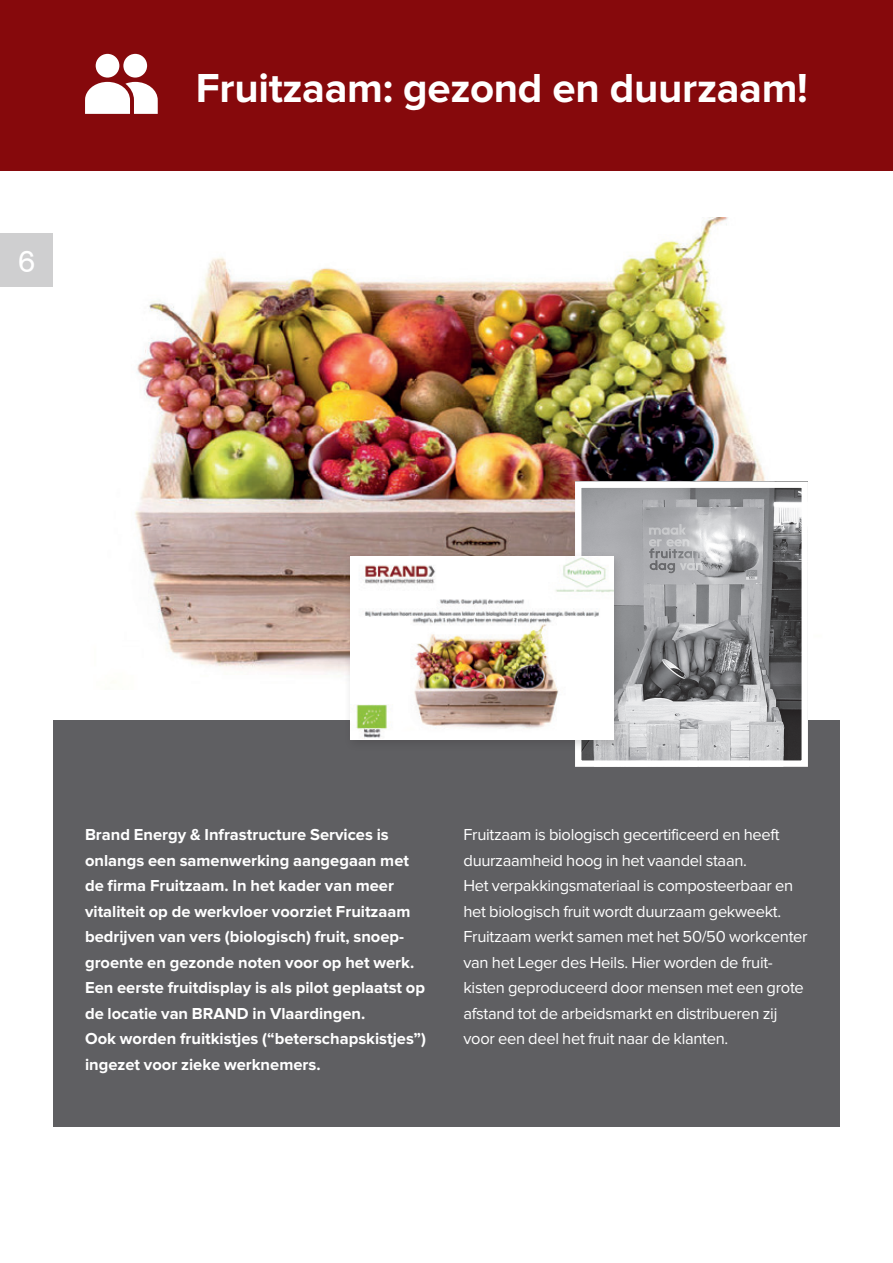
<style>
.page{position:relative;width:893px;height:1263px;background:#fff}
.page>*{position:absolute;margin:0;border:0;box-sizing:border-box;transform-origin:0 0}
.t1{font:700 42px "Proxima Nova";letter-spacing:-.01em;color:#fff}
.t2{font:31.5px "Berthold Akzidenz Grotesk BE";color:#fff}
.Normaal{font:700 16.5px/25.5px "Proxima Nova";color:#fff}
.Normaal-2{font:16.5px/25.5px "Proxima Nova";letter-spacing:-.02em;color:#fff}
</style>
<div class="page">
<div style="left:0;top:0;width:893px;height:170px;background:#86090c"></div>
<img style="left:113px;top:217px;width:652px;height:466px">
<div style="left:123px;top:54px;width:24px;height:24px;background:#fff;border-radius:50%"></div>
<svg style="left:85px;top:82px;width:73px;height:32px;background:#ecdada"></svg>
<div style="left:96px;top:54px;width:23px;height:24px;background:#fff;border-radius:50%"></div>
<div style="left:0;top:234px;width:53px;height:53px;background:#cfcfd0"></div>
<div style="left:53px;top:720px;width:787px;height:407px;background:#5f5f62"></div>
<img style="left:582px;top:488px;width:219px;height:272px">
<div style="left:575px;top:481px;width:233px;height:286px;border:6px solid #fff"></div>
<div style="left:344px;top:551px;width:282px;height:200px;background:#231f20;opacity:.2"></div>
<img style="left:350px;top:557px;width:264px;height:182px">
<p class="t2" style="left:17px;top:242px;width:20px">6</p>
<p class="t1" style="left:196px;top:69px;width:613px">Fruitzaam: gezond en duurzaam!</p>
<p class="Normaal" style="left:85px;top:823px;width:342px">Brand Energy &amp; Infrastructure Services is onlangs een samenwerking aangegaan met de firma Fruitzaam. In het kader van meer vitaliteit op de werkvloer voorziet Fruitzaam bedrijven van vers (biologisch) fruit, snoep&shy;groente en gezonde noten voor op het werk.<br>Een eerste fruitdisplay is als pilot geplaatst op de locatie van BRAND in Vlaardingen.<br>Ook worden fruitkistjes (“beterschapskistjes”) ingezet voor zieke werknemers.</p>
<p class="Normaal-2" style="left:463px;top:823px;width:331px">Fruitzaam is biologisch gecertificeerd en heeft duurzaamheid hoog in het vaandel staan.<br>Het verpakkingsmateriaal is composteerbaar en het biologisch fruit wordt duurzaam gekweekt.</p>
<p class="Normaal-2" style="left:463px;top:925px;width:346px">Fruitzaam werkt samen met het 50/50 workcenter van het Leger des Heils. Hier worden de fruit&shy;kisten geproduceerd door mensen met een grote afstand tot de arbeidsmarkt en distribueren zij voor een deel het fruit naar de klanten.</p>
</div>
